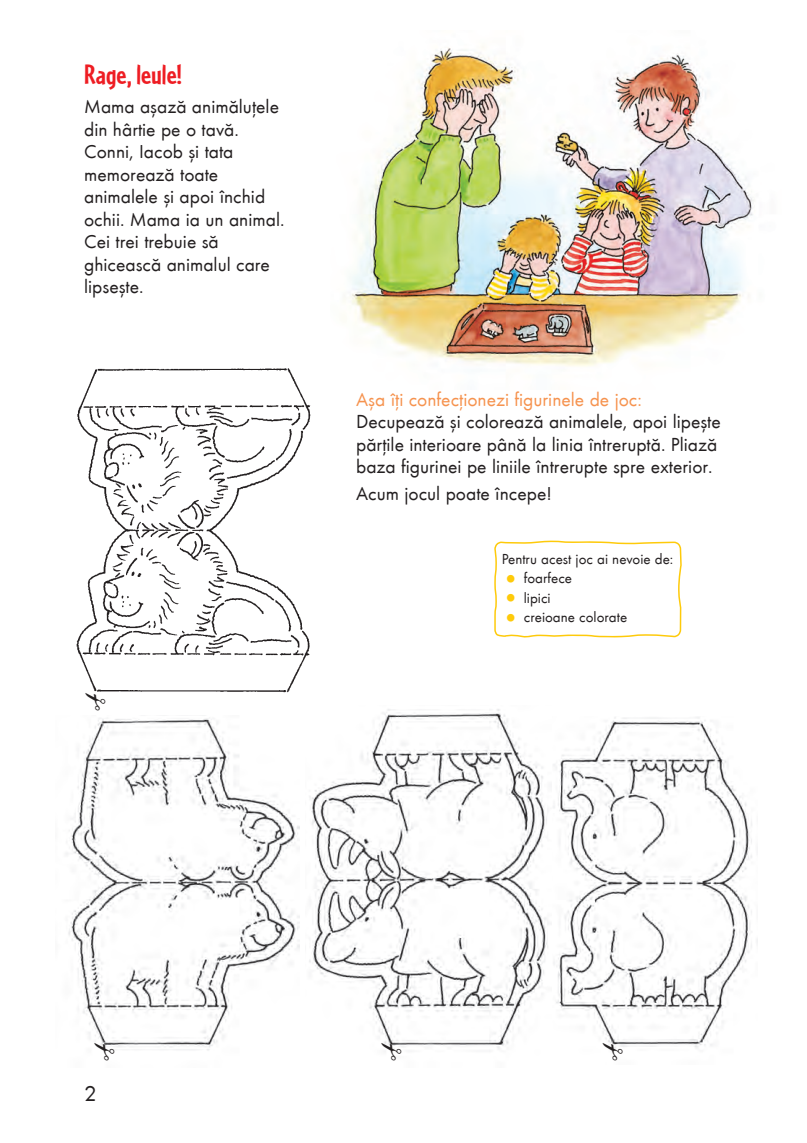
<style>
.page{position:relative;width:807px;height:1143px;background:#fff}
.page>*{position:absolute;margin:0;border:0;box-sizing:border-box;transform-origin:0 0}
.t1{font:700 28.5px "Cafeteria RO";color:#ee1d23}
.t2{font:22.5px "Futura Round";color:#231f20}
.t3{font:19.5px/22.5px "Futura Round";color:#231f20}
.t4{font:19.5px "Futura Round";color:#f6934f}
.t5{font:15px "Futura Round";color:#231f20}
.s1{font-size:27px;color:#feca0a}
</style>
<div class="page">
<img style="left:343px;top:46px;width:411px;height:321px">
<img style="left:76px;top:368px;width:235px;height:325px">
<img style="left:553px;top:717px;width:199px;height:332px">
<img style="left:66px;top:718px;width:233px;height:333px">
<img style="left:309px;top:709px;width:240px;height:340px">
<svg style="left:494px;top:541px;width:187px;height:97px"></svg>
<svg style="left:90px;top:1039px;width:25px;height:12px"></svg>
<svg style="left:376px;top:1039px;width:26px;height:10px"></svg>
<svg style="left:597px;top:1039px;width:26px;height:12px"></svg>
<svg style="left:81px;top:689px;width:25px;height:4px"></svg>
<h1 class="t1" style="left:84px;top:59px;width:99px">Rage, leule!</h1>
<p class="t3" style="left:84px;top:94px;width:202px">Mama așază animăluțele din hârtie pe o tavă.<br>Conni, Iacob și tata memorează toate animalele și apoi închid ochii. Mama ia un animal.<br>Cei trei trebuie să ghicească animalul care lipsește.</p>
<p class="t4" style="left:356px;top:385px;width:287px">Așa îți confecționezi figurinele de joc:</p>
<p class="t3" style="left:356px;top:409px;width:366px">Decupează și colorează animalele, apoi lipește părțile interioare până la linia întreruptă. Pliază baza figurinei pe liniile întrerupte spre exterior.</p>
<p class="t3" style="left:356px;top:481px;width:197px">Acum jocul poate începe!</p>
<p class="t5" style="left:501px;top:548px;width:173px">Pentru acest joc ai nevoie de:</p>
<p class="t5" style="left:501px;top:568px;width:72px"><span class="s1">•</span> foarfece</p>
<p class="t5" style="left:501px;top:587px;width:51px"><span class="s1">•</span> lipici</p>
<p class="t5" style="left:501px;top:607px;width:127px"><span class="s1">•</span> creioane colorate</p>
<p class="t2" style="left:84px;top:1078px;width:14px">2</p>
</div>
